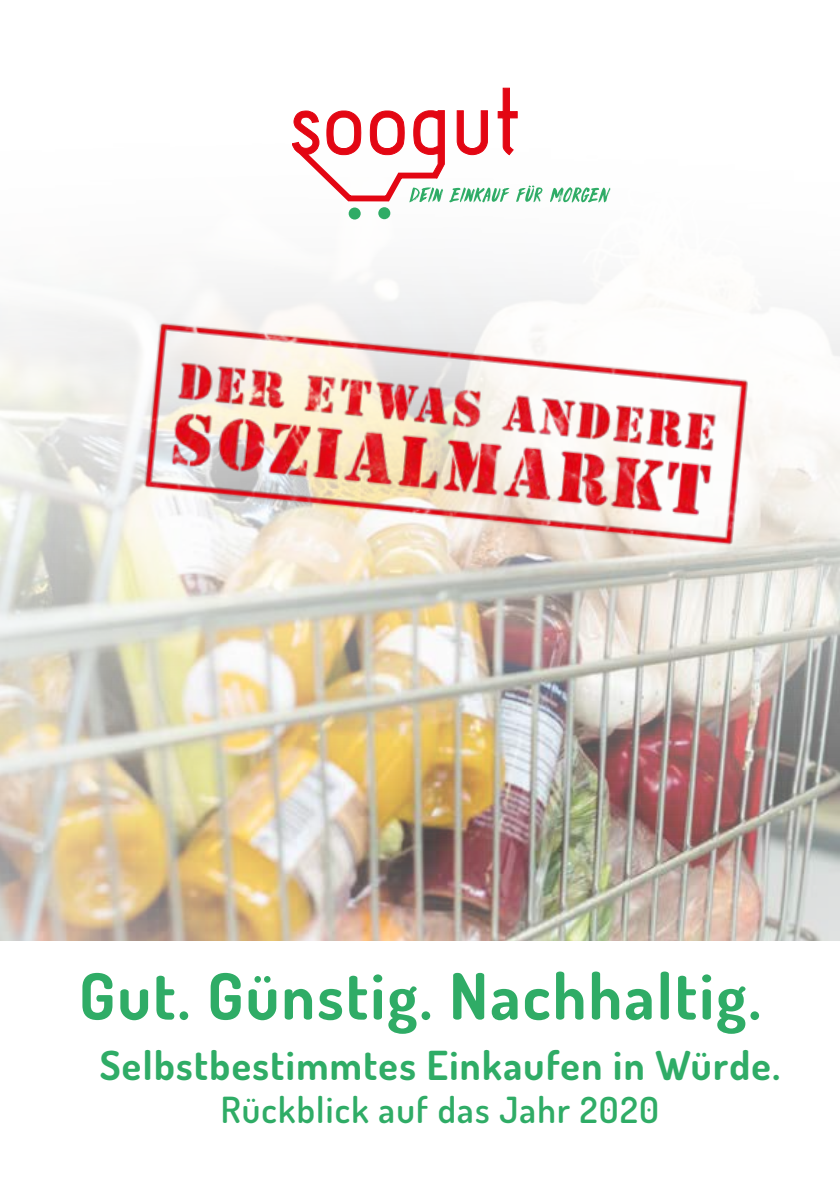
<style>
.page{position:relative;width:840px;height:1191px;background:#fff}
.page>*{position:absolute;margin:0;border:0;box-sizing:border-box;transform-origin:0 0}
.t1{font:700 64px "Dosis";letter-spacing:.035em;color:#2fac66}
.t2{font:700 40px "Dosis";letter-spacing:.035em;color:#2fac66}
.t3{font:600 36px "Dosis";letter-spacing:.035em;color:#2fac66}
</style>
<div class="page">
<img style="left:0;top:87px;width:839px;height:854px">
<div style="left:348px;top:207px;width:12px;height:12px;background:#2fac66;border-radius:50%"></div>
<div style="left:378px;top:207px;width:12px;height:12px;background:#2fac66;border-radius:50%"></div>
<svg style="left:549px;top:187px;width:61px;height:15px"></svg>
<svg style="left:292px;top:88px;width:250px;height:116px"></svg>
<img style="left:95px;top:289px;width:665px;height:281px">
<h1 class="t1" style="left:79px;top:955px;width:683px">Gut. Günstig. Nachhaltig.</h1>
<p class="t2" style="left:100px;top:1039px;width:681px">Selbstbestimmtes Einkaufen in Würde.</p>
<p class="t3" style="left:220px;top:1086px;width:439px">Rückblick auf das Jahr 2020</p>
</div>
